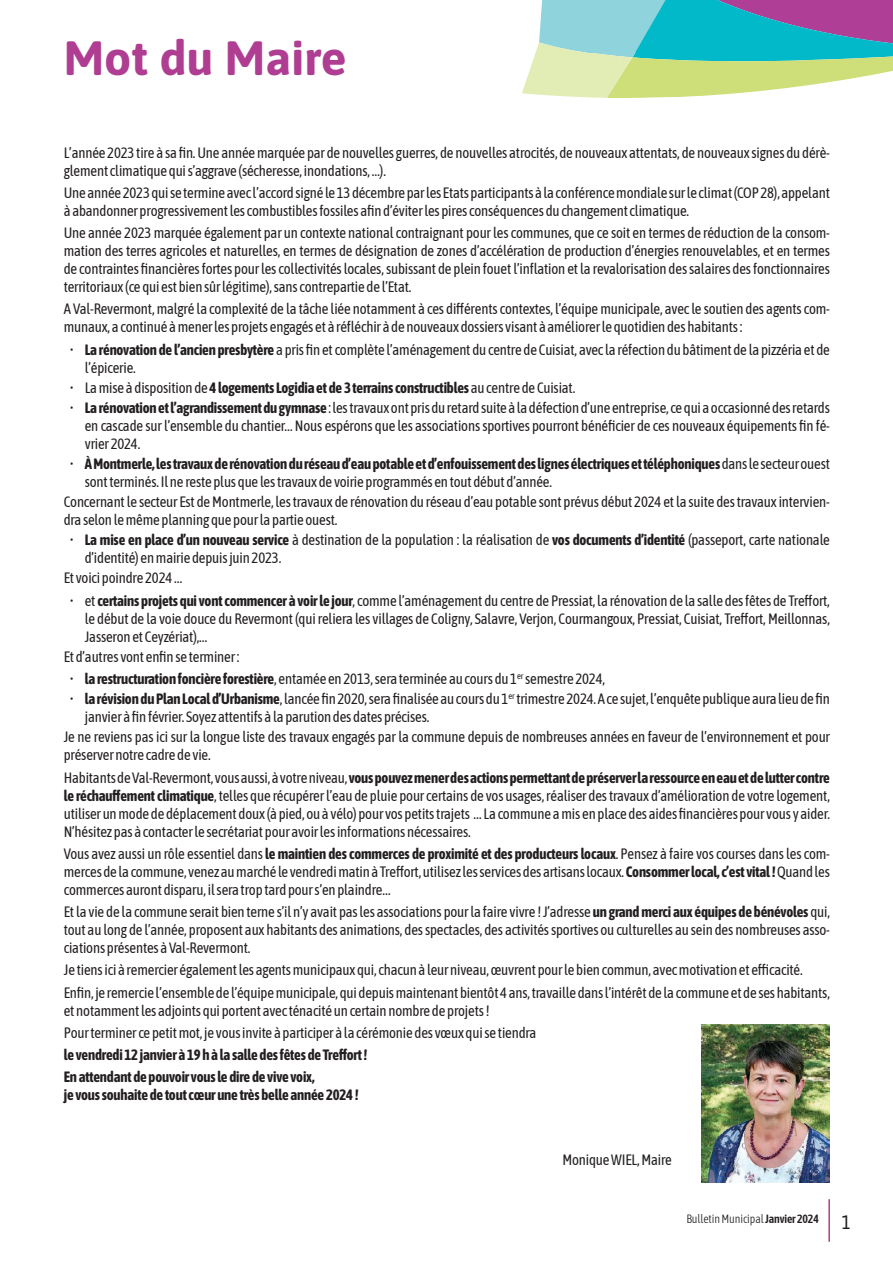
<style>
.page{position:relative;width:893px;height:1263px;background:#fff}
.page>*{position:absolute;margin:0;border:0;box-sizing:border-box;transform-origin:0 0}
.t1{font:700 48px "Asap";color:#af3d91}
.t2{font:19.5px "Asap Condensed";color:#231f20}
.t3{font:15px/18px "Asap Condensed";letter-spacing:-.01em;color:#231f20}
.t4{font:700 15px/18px "Asap Condensed";letter-spacing:-.01em;color:#231f20}
.t5{font:300 12px "Asap Condensed";letter-spacing:-.01em;color:#231f20}
.s1{font-weight:700}
.s2{font-weight:400}
.s3{font-weight:600}
</style>
<div class="page">
<hr style="left:828px;top:1199px;width:2px;height:43px;background:#af3d91">
<svg style="left:522px;top:0;width:371px;height:98px;background:#8fc3b7"></svg>
<img style="left:701px;top:1025px;width:128px;height:158px">
<h1 class="t1" style="left:64px;top:23px;width:284px">Mot du Maire</h1>
<p class="t3" style="left:64px;top:142px;width:768px">L’année 2023 tire à sa fin. Une année marquée par de nouvelles guerres, de nouvelles atrocités, de nouveaux attentats, de nouveaux signes du dérè&shy;glement climatique qui s’aggrave (sécheresse, inondations, …).</p>
<p class="t3" style="left:64px;top:183px;width:768px">Une année 2023 qui se termine avec l’accord signé le 13 décembre par les Etats participants à la conférence mondiale sur le climat (COP 28), appelant à abandonner progressivement les combustibles fossiles afin d’éviter les pires conséquences du changement climatique.</p>
<p class="t3" style="left:64px;top:223px;width:768px;text-align:justify">Une année 2023 marquée également par un contexte national contraignant pour les communes, que ce soit en termes de réduction de la consom&shy;mation des terres agricoles et naturelles, en termes de désignation de zones d’accélération de production d’énergies renouvelables, et en termes de contraintes financières fortes pour les collectivités locales, subissant de plein fouet l’inflation et la revalorisation des salaires des fonctionnaires territoriaux (ce qui est bien sûr légitime), sans contrepartie de l’Etat.</p>
<p class="t3" style="left:64px;top:299px;width:768px">A Val-Revermont, malgré la complexité de la tâche liée notamment à ces différents contextes, l’équipe municipale, avec le soutien des agents com&shy;munaux, a continué à mener les projets engagés et à réfléchir à de nouveaux dossiers visant à améliorer le quotidien des habitants :</p>
<p class="t3" style="left:85px;top:339px;width:747px;text-indent:-15px">• <span class="s1">La rénovation de l’ancien presbytère</span> a pris fin et complète l’aménagement du centre de Cuisiat, avec la réfection du bâtiment de la pizzéria et de l’épicerie.</p>
<p class="t4" style="left:70px;top:377px;width:507px"><span class="s2">• La mise à disposition de</span> 4 logements Logidia et de 3 terrains constructibles <span class="s2">au centre de Cuisiat.</span></p>
<p class="t3" style="left:85px;top:398px;width:747px;text-align:justify;text-indent:-15px">• <span class="s1">Larénovation et l’agrandissement du gymnase</span> : les travaux ont pris du retard suite à la défection d’une entreprise, ce qui a occasionné des retards en cascade sur l’ensemble du chantier… Nous espérons que les associations sportives pourront bénéficier de ces nouveaux équipements fin fé&shy;vrier 2024.</p>
<p class="t4" style="left:85px;top:454px;width:747px;text-indent:-15px"><span class="s2">•</span> À Montmerle, les travaux de rénovation du réseau d’eau potable et d’enfouissement des lignes électriques et téléphoniques <span class="s2">dans le secteur ouest sont terminés. Il ne reste plus que les travaux de voirie programmés en tout début d’année.</span></p>
<p class="t3" style="left:64px;top:492px;width:768px">Concernant le secteur Est de Montmerle, les travaux de rénovation du réseau d’eau potable sont prévus début 2024 et la suite des travaux intervien&shy;dra selon le même planning que pour la partie ouest.</p>
<p class="t3" style="left:85px;top:530px;width:747px;text-indent:-15px">• <span class="s1">La mise en place d’un nouveau service</span> à destination de la population : la réalisation de <span class="s1">vos documents d’identité</span> (passeport, carte nationale d’identité) en mairie depuis juin 2023.</p>
<p class="t3" style="left:64px;top:568px;width:120px">Et voici poindre 2024 …</p>
<p class="t3" style="left:85px;top:590px;width:747px;text-align:justify;text-indent:-15px">• et <span class="s1">certains projets qui vont commencer à voir le jour</span>, comme l’aménagement du centre de Pressiat, la rénovation de la salle des fêtes de Treffort, le début de la voie douce du Revermont (qui reliera les villages de Coligny, Salavre, Verjon, Courmangoux, Pressiat, Cuisiat, Treffort, Meillonnas, Jasseron et Ceyzériat),…</p>
<p class="t3" style="left:64px;top:647px;width:177px">Et d’autres vont enfin se terminer :</p>
<p class="t3" style="left:70px;top:669px;width:537px">• <span class="s1">la restructuration foncière forestière</span>, entamée en 2013, sera terminée au cours du 1<sup>er</sup> semestre 2024,</p>
<p class="t3" style="left:85px;top:689px;width:747px;text-indent:-15px">• <span class="s1">la révision du Plan Local d’Urbanisme</span>, lancée fin 2020, sera finalisée au cours du 1<sup>er</sup> trimestre 2024. A ce sujet, l’enquête publique aura lieu de fin janvier à fin février. Soyez attentifs à la parution des dates précises.</p>
<p class="t3" style="left:64px;top:727px;width:768px">Je ne reviens pas ici sur la longue liste des travaux engagés par la commune depuis de nombreuses années en faveur de l’environnement et pour préserver notre cadre de vie.</p>
<p class="t3" style="left:64px;top:767px;width:768px;text-align:justify">Habitants de Val-Revermont, vous aussi, à votre niveau, <span class="s1">vous pouvez mener des actions permettant de préserver la ressource en eau et de lutter contre le réchauffement climatique</span>, telles que récupérer l’eau de pluie pour certains de vos usages, réaliser des travaux d’amélioration de votre logement, utiliser un mode de déplacement doux (à pied, ou à vélo) pour vos petits trajets … La commune a mis en place des aides financières pour vous y aider.<br>N’hésitez pas à contacter le secrétariat pour avoir les informations nécessaires.</p>
<p class="t3" style="left:64px;top:844px;width:768px;text-align:justify">Vous avez aussi un rôle essentiel dans <span class="s1">le maintien des commerces de proximité et des producteurs locaux</span>. Pensez à faire vos courses dans les com&shy;merces de la commune, venez au marché le vendredi matin à Treffort, utilisez les services des artisans locaux. <span class="s1">Consommer local, c’est vital !</span> Quand les commerces auront disparu, il sera trop tard pour s’en plaindre…</p>
<p class="t3" style="left:64px;top:902px;width:768px;text-align:justify">Et la vie de la commune serait bien terne s’il n’y avait pas les associations pour la faire vivre ! J’adresse <span class="s1">un grand merci aux équipes de bénévoles</span> qui, tout au long de l’année, proposent aux habitants des animations, des spectacles, des activités sportives ou culturelles au sein des nombreuses asso&shy;ciations présentes à Val-Revermont.</p>
<p class="t3" style="left:64px;top:958px;width:768px;line-height:22.2px">Je tiens ici à remercier également les agents municipaux qui, chacun à leur niveau, œuvrent pour le bien commun, avec motivation et efficacité.<br>Enfin, je remercie l’ensemble de l’équipe municipale, qui depuis maintenant bientôt 4 ans, travaille dans l’intérêt de la commune et de ses habitants,</p>
<p class="t3" style="left:64px;top:998px;width:474px;line-height:22.2px">et notamment les adjoints qui portent avec ténacité un certain nombre de projets !<br>Pour terminer ce petit mot, je vous invite à participer à la cérémonie des vœux qui se tiendra</p>
<p class="t4" style="left:64px;top:1043px;width:305px;line-height:22.2px">le vendredi 12 janvier à 19 h à la salle des fêtes de Treffort !<br>En attendant de pouvoir vous le dire de vive voix,</p>
<p class="t4" style="left:64px;top:1085px;width:296px">je vous souhaite de tout cœur une très belle année 2024 !</p>
<p class="t3" style="left:562px;top:1150px;width:111px">Monique WIEL, Maire</p>
<p class="t5" style="left:686px;top:1211px;width:134px">Bulletin Municipal<span class="s3">Janvier 2024</span></p>
<h2 class="t2" style="left:842px;top:1209px;width:10px">1</h2>
</div>
